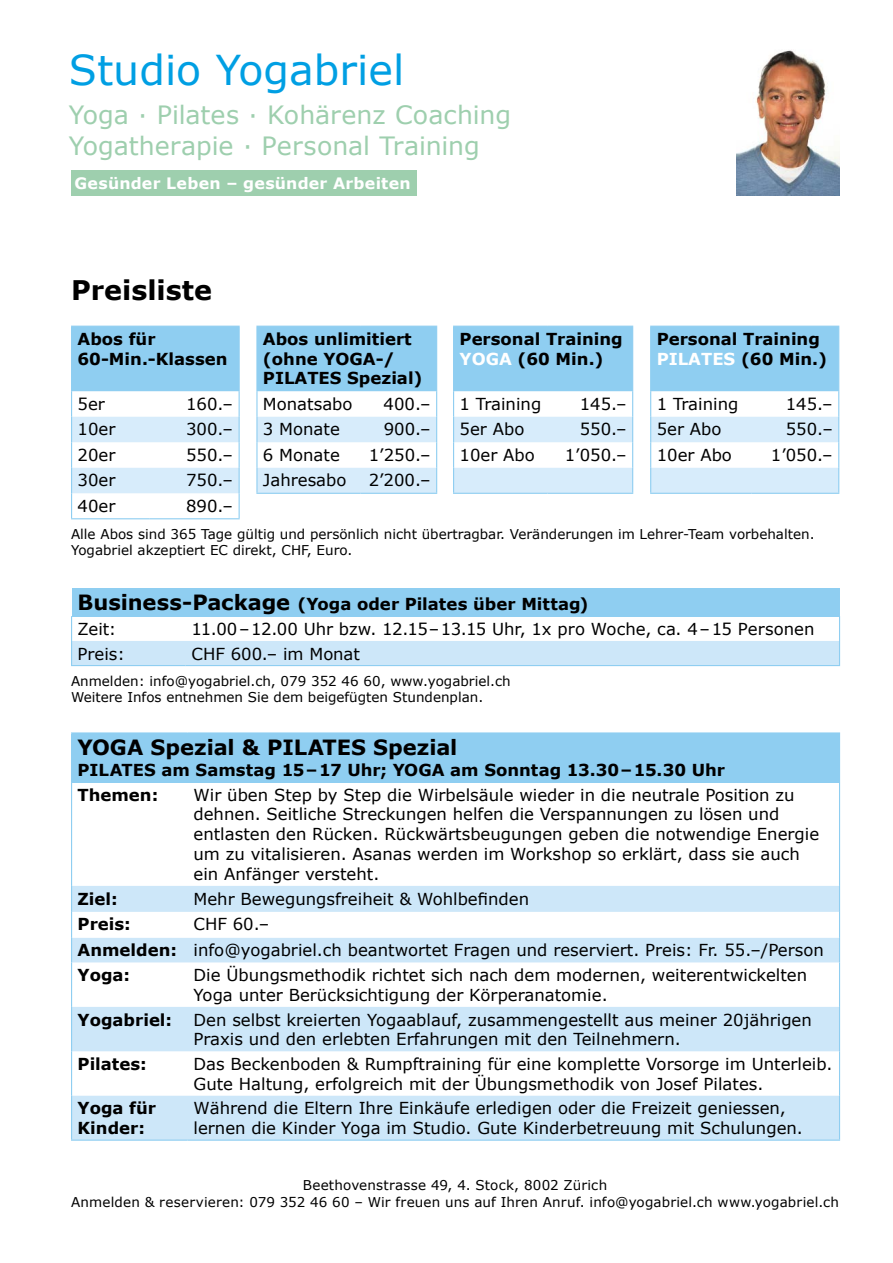
<style>
.page{position:relative;width:893px;height:1263px;background:#fff}
.page>*{position:absolute;margin:0;border:0;box-sizing:border-box;transform-origin:0 0}
.t1{font:41.25px "Verdana";color:#009fe3}
.t2{font:700 27px "Verdana";color:#000}
.t3{font:25.2px/30.3px "Verdana";color:#9ecfae}
.t4{font:700 21px "Verdana";letter-spacing:-.005em;color:#000}
.t5{font:16.5px/19.8px "Verdana";color:#000}
.t6{font:700 16.5px/19.8px "Verdana";color:#000}
.t7{font:700 15.75px "Verdana";letter-spacing:.02em;color:#fff}
.t8{font:13.5px/16.2px "Verdana";color:#000}
.s1{color:#fff}
.s2{font-size:21px}
.s3{font-weight:400}
.s4{font-weight:700}
</style>
<div class="page">
<div style="left:72px;top:326px;width:766px;height:65px;background:#8fcef1"></div>
<svg style="left:72px;top:417px;width:766px;height:76px;fill:#d7ecfb"></svg>
<hr style="left:71px;top:326px;width:79px;height:1px;background:#8fcef1">
<hr style="left:71px;top:327px;width:1px;height:64px;background:#8fcef1">
<hr style="left:150px;top:326px;width:90px;height:1px;background:#8fcef1">
<hr style="left:239px;top:327px;width:1px;height:64px;background:#8fcef1">
<svg style="left:71px;top:391px;width:1px;height:127px"></svg>
<svg style="left:239px;top:391px;width:1px;height:127px"></svg>
<hr style="left:71px;top:518px;width:79px;height:1px;background:#8fcef1">
<hr style="left:150px;top:518px;width:90px;height:1px;background:#8fcef1">
<hr style="left:256px;top:326px;width:104px;height:1px;background:#8fcef1">
<hr style="left:256px;top:327px;width:2px;height:64px;background:#8fcef1">
<hr style="left:360px;top:326px;width:77px;height:1px;background:#8fcef1">
<hr style="left:436px;top:327px;width:1px;height:64px;background:#8fcef1">
<hr style="left:256px;top:391px;width:2px;height:26px;background:#8fcef1">
<hr style="left:256px;top:417px;width:2px;height:25px;background:#8fcef1">
<hr style="left:256px;top:442px;width:2px;height:26px;background:#8fcef1">
<hr style="left:256px;top:468px;width:2px;height:25px;background:#8fcef1">
<svg style="left:436px;top:391px;width:1px;height:102px"></svg>
<hr style="left:256px;top:493px;width:104px;height:1px;background:#8fcef1">
<hr style="left:360px;top:493px;width:77px;height:1px;background:#8fcef1">
<hr style="left:453px;top:326px;width:94px;height:1px;background:#8fcef1">
<hr style="left:453px;top:327px;width:1px;height:64px;background:#8fcef1">
<hr style="left:547px;top:326px;width:86px;height:1px;background:#8fcef1">
<hr style="left:632px;top:327px;width:1px;height:64px;background:#8fcef1">
<svg style="left:453px;top:391px;width:1px;height:102px"></svg>
<svg style="left:632px;top:391px;width:1px;height:102px"></svg>
<hr style="left:453px;top:493px;width:94px;height:1px;background:#8fcef1">
<hr style="left:547px;top:493px;width:86px;height:1px;background:#8fcef1">
<hr style="left:650px;top:326px;width:102px;height:1px;background:#8fcef1">
<hr style="left:650px;top:327px;width:1px;height:64px;background:#8fcef1">
<hr style="left:752px;top:326px;width:87px;height:1px;background:#8fcef1">
<hr style="left:838px;top:327px;width:1px;height:64px;background:#8fcef1">
<svg style="left:650px;top:391px;width:1px;height:102px"></svg>
<svg style="left:838px;top:391px;width:1px;height:102px"></svg>
<hr style="left:650px;top:493px;width:102px;height:1px;background:#8fcef1">
<hr style="left:752px;top:493px;width:87px;height:1px;background:#8fcef1">
<div style="left:72px;top:588px;width:767px;height:28px;background:#8fcef1"></div>
<svg style="left:71px;top:616px;width:769px;height:49px"></svg>
<hr style="left:71px;top:665px;width:114px;height:1px;background:#8fcef1">
<hr style="left:185px;top:665px;width:655px;height:1px;background:#8fcef1">
<div style="left:72px;top:733px;width:767px;height:49px;background:#8fcef1"></div>
<svg style="left:72px;top:886px;width:767px;height:253px;fill:#cde7f9"></svg>
<hr style="left:71px;top:732px;width:117px;height:1px;background:#8fcef1">
<hr style="left:71px;top:733px;width:1px;height:49px;background:#8fcef1">
<hr style="left:188px;top:732px;width:652px;height:1px;background:#8fcef1">
<hr style="left:839px;top:733px;width:1px;height:49px;background:#8fcef1">
<hr style="left:71px;top:782px;width:1px;height:104px;background:#8fcef1">
<hr style="left:839px;top:782px;width:1px;height:104px;background:#8fcef1">
<svg style="left:71px;top:886px;width:1px;height:76px"></svg>
<svg style="left:839px;top:886px;width:1px;height:76px"></svg>
<hr style="left:71px;top:962px;width:1px;height:45px;background:#8fcef1">
<hr style="left:839px;top:962px;width:1px;height:45px;background:#8fcef1">
<hr style="left:71px;top:1007px;width:1px;height:44px;background:#8fcef1">
<hr style="left:839px;top:1007px;width:1px;height:44px;background:#8fcef1">
<hr style="left:71px;top:1051px;width:1px;height:45px;background:#8fcef1">
<hr style="left:839px;top:1051px;width:1px;height:45px;background:#8fcef1">
<hr style="left:71px;top:1096px;width:1px;height:43px;background:#8fcef1">
<hr style="left:839px;top:1096px;width:1px;height:43px;background:#8fcef1">
<hr style="left:71px;top:1139px;width:117px;height:2px;background:#8fcef1">
<hr style="left:188px;top:1139px;width:652px;height:2px;background:#8fcef1">
<div style="left:71px;top:171px;width:345px;height:25px;background:#9ecfae"></div>
<img style="left:736px;top:50px;width:103px;height:146px">
<h1 class="t1" style="left:69px;top:44px;width:337px">Studio Yogabriel</h1>
<h3 class="t3" style="left:69px;top:100px;width:444px">Yoga · Pilates · Kohärenz Coaching<br>Yogatherapie · Personal Training</h3>
<p class="t7" style="left:74px;top:173px;width:338px">Gesünder Leben – gesünder Arbeiten</p>
<h2 class="t2" style="left:71px;top:272px;width:143px">Preisliste</h2>
<p class="t6" style="left:78px;top:329px;width:151px">Abos für<br>60-Min.-Klassen</p>
<p class="t6" style="left:263px;top:329px;width:161px">Abos unlimitiert (ohne YOGA-/<br>PILATES Spezial)</p>
<p class="t6" style="left:460px;top:329px;width:165px">Personal Training<br><span class="s1">YOGA</span> (60 Min.)</p>
<p class="t6" style="left:657px;top:329px;width:172px">Personal Training<br><span class="s1">PILATES</span> (60 Min.)</p>
<p class="t5" style="left:78px;top:394px;width:29px">5er</p>
<p class="t5" style="left:186px;top:394px;width:48px">160.–</p>
<p class="t5" style="left:263px;top:394px;width:91px">Monatsabo</p>
<p class="t5" style="left:384px;top:394px;width:48px">400.–</p>
<p class="t5" style="left:460px;top:394px;width:83px">1 Training</p>
<p class="t5" style="left:580px;top:394px;width:48px">145.–</p>
<p class="t5" style="left:657px;top:394px;width:83px">1 Training</p>
<p class="t5" style="left:786px;top:394px;width:48px">145.–</p>
<p class="t5" style="left:78px;top:420px;width:39px">10er</p>
<p class="t5" style="left:186px;top:420px;width:48px">300.–</p>
<p class="t5" style="left:263px;top:420px;width:78px">3 Monate</p>
<p class="t5" style="left:384px;top:420px;width:48px">900.–</p>
<p class="t5" style="left:460px;top:420px;width:66px">5er Abo</p>
<p class="t5" style="left:580px;top:420px;width:48px">550.–</p>
<p class="t5" style="left:657px;top:420px;width:66px">5er Abo</p>
<p class="t5" style="left:786px;top:420px;width:48px">550.–</p>
<p class="t5" style="left:78px;top:445px;width:39px">20er</p>
<p class="t5" style="left:186px;top:445px;width:48px">550.–</p>
<p class="t5" style="left:263px;top:445px;width:78px">6 Monate</p>
<p class="t5" style="left:369px;top:445px;width:63px">1’250.–</p>
<p class="t5" style="left:460px;top:445px;width:77px">10er Abo</p>
<p class="t5" style="left:565px;top:445px;width:63px">1’050.–</p>
<p class="t5" style="left:657px;top:445px;width:77px">10er Abo</p>
<p class="t5" style="left:771px;top:445px;width:63px">1’050.–</p>
<p class="t5" style="left:78px;top:471px;width:39px">30er</p>
<p class="t5" style="left:186px;top:471px;width:48px">750.–</p>
<p class="t5" style="left:263px;top:471px;width:85px">Jahresabo</p>
<p class="t5" style="left:369px;top:471px;width:63px">2’200.–</p>
<p class="t5" style="left:78px;top:496px;width:39px">40er</p>
<p class="t5" style="left:186px;top:496px;width:48px">890.–</p>
<p class="t8" style="left:71px;top:526px;width:745px">Alle Abos sind 365 Tage gültig und persönlich nicht übertragbar. Veränderungen im Lehrer-Team vorbehalten.<br>Yogabriel akzeptiert EC direkt, CHF, Euro.</p>
<p class="t6" style="left:78px;top:592px;width:512px;line-height:24.8px"><span class="s2">Business-Package</span> (Yoga oder Pilates über Mittag)<br><span class="s3">Zeit:</span></p>
<p class="t5" style="left:191px;top:619px;width:625px">11.00–12.00 Uhr bzw. 12.15–13.15 Uhr, 1x pro Woche, ca. 4–15 Personen</p>
<p class="t5" style="left:78px;top:644px;width:49px">Preis:</p>
<p class="t5" style="left:191px;top:644px;width:170px">CHF 600.– im Monat</p>
<p class="t8" style="left:71px;top:673px;width:441px">Anmelden: info@yogabriel.ch, 079 352 46 60, www.yogabriel.ch<br>Weitere Infos entnehmen Sie dem beigefügten Stundenplan.</p>
<p class="t4" style="left:78px;top:734px;width:381px">YOGA Spezial &amp; PILATES Spezial</p>
<p class="t6" style="left:78px;top:758px;width:649px;line-height:24.6px">PILATES am Samstag 15–17 Uhr; YOGA am Sonntag 13.30–15.30 Uhr<br>Themen:</p>
<p class="t5" style="left:194px;top:785px;width:627px">Wir üben Step by Step die Wirbelsäule wieder in die neutrale Position zu dehnen. Seitliche Streckungen helfen die Verspannungen zu lösen und entlasten den Rücken. Rückwärtsbeugungen geben die notwendige Energie um zu vitalisieren. Asanas werden im Workshop so erklärt, dass sie auch ein Anfänger versteht.</p>
<p class="t6" style="left:78px;top:889px;width:42px">Ziel:</p>
<p class="t5" style="left:194px;top:889px;width:337px">Mehr Bewegungsfreiheit &amp; Wohlbefinden</p>
<p class="t6" style="left:78px;top:915px;width:55px">Preis:</p>
<p class="t5" style="left:78px;top:912px;width:748px;line-height:25.3px;text-indent:116px">CHF 60.–<br><span class="s4">Anmelden:</span> info@yogabriel.ch beantwortet Fragen und reserviert. Preis: Fr. 55.–/Person<br><span class="s4">Yoga:</span></p>
<p class="t5" style="left:194px;top:965px;width:615px">Die Übungsmethodik richtet sich nach dem modernen, weiterentwickelten<br>Yoga unter Berücksichtigung der Körperanatomie.</p>
<p class="t6" style="left:78px;top:1010px;width:96px">Yogabriel:</p>
<p class="t5" style="left:194px;top:1010px;width:620px">Den selbst kreierten Yogaablauf, zusammengestellt aus meiner 20jährigen<br>Praxis und den erlebten Erfahrungen mit den Teilnehmern.</p>
<p class="t6" style="left:78px;top:1054px;width:71px">Pilates:</p>
<p class="t5" style="left:194px;top:1054px;width:640px">Das Beckenboden &amp; Rumpftraining für eine komplette Vorsorge im Unterleib.<br>Gute Haltung, erfolgreich mit der Übungsmethodik von Josef Pilates.</p>
<p class="t6" style="left:78px;top:1098px;width:80px">Yoga für<br>Kinder:</p>
<p class="t5" style="left:194px;top:1099px;width:611px">Während die Eltern Ihre Einkäufe erledigen oder die Freizeit geniessen, lernen die Kinder Yoga im Studio. Gute Kinderbetreuung mit Schulungen.</p>
<p class="t8" style="left:71px;top:1177px;width:769px;text-align:center">Beethovenstrasse 49, 4. Stock, 8002 Zürich<br>Anmelden &amp; reservieren: 079 352 46 60 – Wir freuen uns auf Ihren Anruf. info@yogabriel.ch www.yogabriel.ch</p>
</div>
